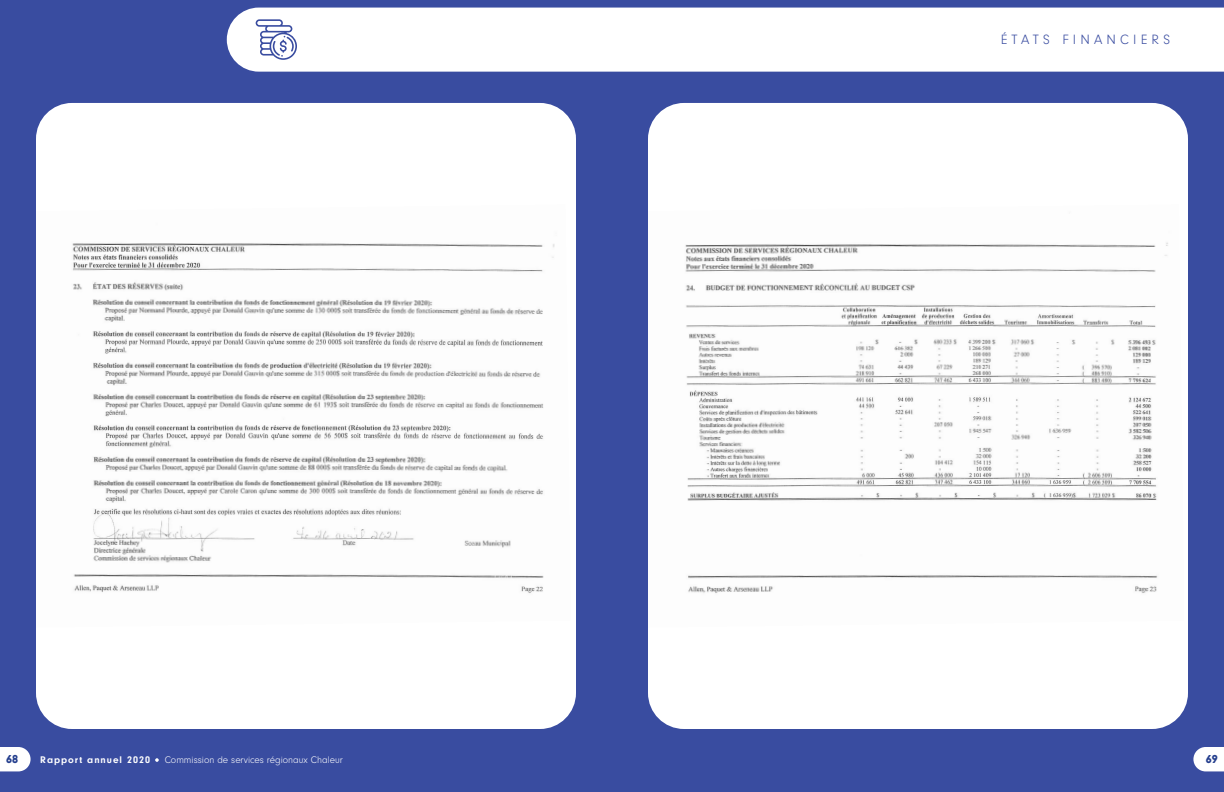
<style>
.page{position:relative;width:1224px;height:792px;background:#394ca0}
.page>*{position:absolute;margin:0;border:0;box-sizing:border-box;transform-origin:0 0}
.t1{font:300 14px "Neuzeit Gro";letter-spacing:.3em;color:#394ca0}
.t2{font:900 12px "Neuzeit Gro";color:#253f8e}
.t3{font:300 10px "Neuzeit Gro";color:#fff}
.t4{font:700 10px "Neuzeit Gro";letter-spacing:.1em;color:#fff}
</style>
<div class="page">
<div style="left:36px;top:103px;width:540px;height:626px;background:#fff;border-radius:36px"></div>
<img style="left:72px;top:243px;width:483px;height:350px">
<div style="left:648px;top:103px;width:540px;height:626px;background:#fff;border-radius:36px"></div>
<img style="left:685px;top:242px;width:483px;height:351px">
<svg style="left:0;top:747px;width:31px;height:24px"></svg>
<svg style="left:1193px;top:747px;width:31px;height:24px"></svg>
<svg style="left:155px;top:758px;width:4px;height:4px"></svg>
<div style="left:227px;top:8px;width:997px;height:64px;background:#fff"></div>
<svg style="left:256px;top:19px;width:41px;height:41px;background:#c4c9e2"></svg>
<h1 class="t1" style="left:1001px;top:32px;width:171px">ÉTATS FINANCIERS</h1>
<p class="t2" style="left:6px;top:752px;width:14px">68</p>
<p class="t4" style="left:40px;top:754px;width:111px">Rapport annuel 2020</p>
<p class="t3" style="left:165px;top:754px;width:180px">Commission de services régionaux Chaleur</p>
<p class="t2" style="left:1206px;top:752px;width:13px">69</p>
</div>
